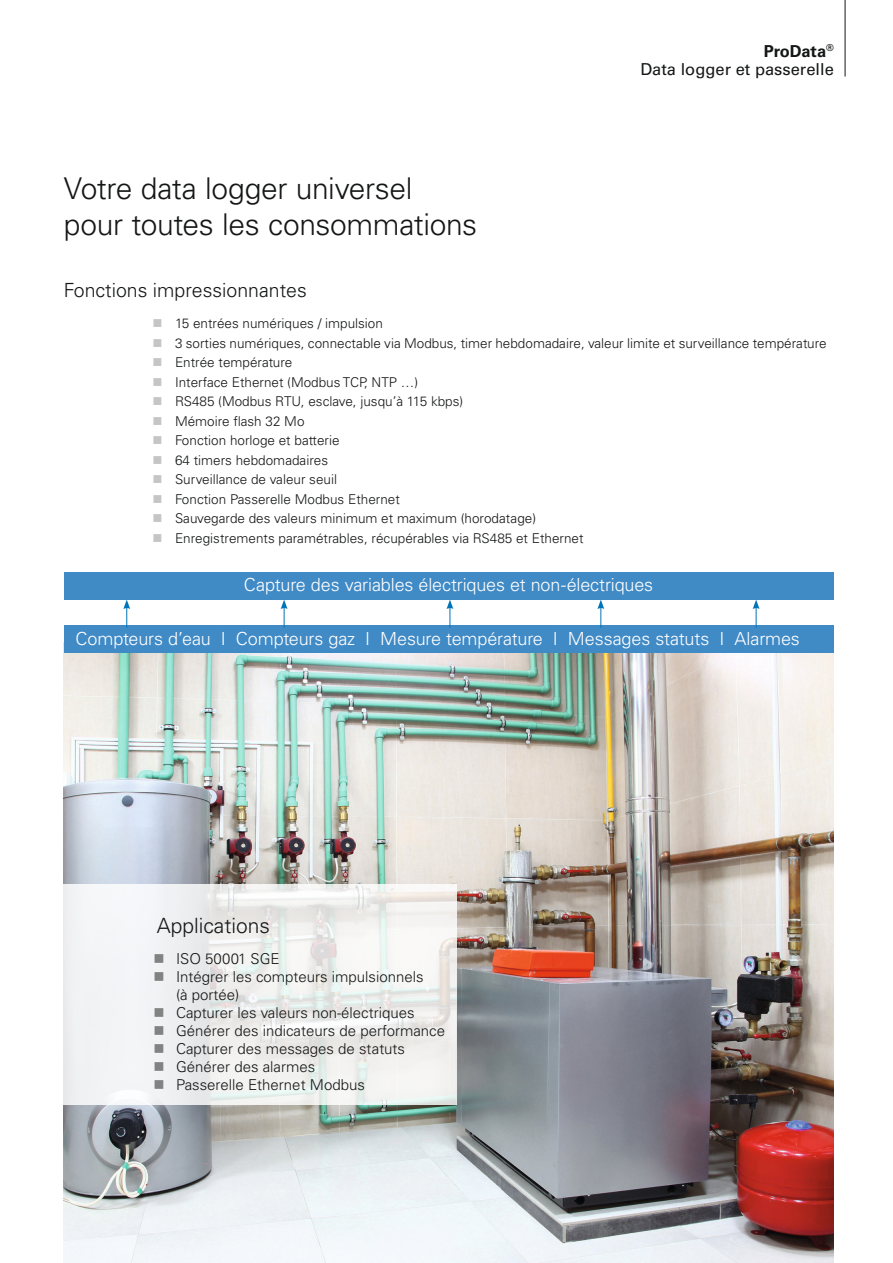
<style>
.page{position:relative;width:893px;height:1263px;background:#fff}
.page>*{position:absolute;margin:0;border:0;box-sizing:border-box;transform-origin:0 0}
.t1{font:300 30px/36px "Univers LT Std";letter-spacing:-.015em;color:#151616}
.t2{font:300 21px "Univers LT Std";color:#151616}
.t3{font:300 19.5px "Univers LT Std";color:#151616}
.t4{font:300 18px "Univers LT Std";letter-spacing:-.01em;color:#fff}
.t5{font:16.5px/18px "Univers LT Std";color:#151616;text-align:right}
.t6{font:300 15px/18px "Univers LT Std";color:#151616}
.t7{font:300 13.5px "Univers LT Std";color:#151616}
.s1{font-weight:700}
.s2{color:#c5c5c5}
.s3{color:#818281}
</style>
<div class="page">
<hr style="left:845px;top:0;width:1px;height:77px;background:#151616">
<img style="left:64px;top:653px;width:769px;height:610px">
<div style="left:64px;top:625px;width:769px;height:28px;background:#408ac6"></div>
<div style="left:64px;top:572px;width:769px;height:28px;background:#408ac6"></div>
<svg style="left:753px;top:600px;width:7px;height:28px"></svg>
<svg style="left:123px;top:600px;width:7px;height:28px"></svg>
<svg style="left:281px;top:600px;width:7px;height:28px"></svg>
<svg style="left:446px;top:600px;width:7px;height:28px"></svg>
<svg style="left:597px;top:600px;width:7px;height:28px"></svg>
<svg style="left:64px;top:884px;width:393px;height:220px;fill:#f1f2f2"></svg>
<h1 class="t1" style="left:64px;top:170px;width:415px">Votre data logger universel pour toutes les consommations</h1>
<h3 class="t3" style="left:64px;top:278px;width:245px">Fonctions impressionnantes</h3>
<p class="t5" style="left:640px;top:42px;width:195px"><span class="s1">ProData</span><sup>®<br></sup>Data logger et passerelle</p>
<p class="t7" style="left:153px;top:315px;width:232px"><span class="s2">■</span> 15 entrées numériques / impulsion</p>
<p class="t7" style="left:153px;top:335px;width:676px"><span class="s2">■</span> 3 sorties numériques, connectable via Modbus, timer hebdomadaire, valeur limite et surveillance température</p>
<p class="t7" style="left:153px;top:354px;width:141px"><span class="s2">■</span> Entrée température</p>
<p class="t7" style="left:153px;top:374px;width:267px"><span class="s2">■</span> Interface Ethernet (Modbus TCP, NTP …)</p>
<p class="t7" style="left:153px;top:393px;width:312px"><span class="s2">■</span> RS485 (Modbus RTU, esclave, jusqu’à 115 kbps)</p>
<p class="t7" style="left:153px;top:413px;width:154px"><span class="s2">■</span> Mémoire flash 32 Mo</p>
<p class="t7" style="left:153px;top:432px;width:189px"><span class="s2">■</span> Fonction horloge et batterie</p>
<p class="t7" style="left:153px;top:452px;width:177px"><span class="s2">■</span> 64 timers hebdomadaires</p>
<p class="t7" style="left:153px;top:471px;width:186px"><span class="s2">■</span> Surveillance de valeur seuil</p>
<p class="t7" style="left:153px;top:491px;width:249px"><span class="s2">■</span> Fonction Passerelle Modbus Ethernet</p>
<p class="t7" style="left:153px;top:510px;width:385px"><span class="s2">■</span> Sauvegarde des valeurs minimum et maximum (horodatage)</p>
<p class="t7" style="left:153px;top:530px;width:433px"><span class="s2">■</span> Enregistrements paramétrables, récupérables via RS485 et Ethernet</p>
<h3 class="t4" style="left:244px;top:573px;width:411px">Capture des variables électriques et non-électriques</h3>
<h3 class="t4" style="left:75px;top:627px;width:726px">Compteurs d’eau I Compteurs gaz I Mesure température I Messages statuts I Alarmes</h3>
<h2 class="t2" style="left:157px;top:913px;width:115px">Applications</h2>
<p class="t6" style="left:154px;top:950px;width:128px"><span class="s3">■</span> ISO 50001 SGE</p>
<p class="t6" style="left:176px;top:968px;width:249px;text-indent:-22px"><span class="s3">■</span> Intégrer les compteurs impulsionnels (à portée)</p>
<p class="t6" style="left:154px;top:1004px;width:263px"><span class="s3">■</span> Capturer les valeurs non-électriques</p>
<p class="t6" style="left:154px;top:1022px;width:293px"><span class="s3">■</span> Générer des indicateurs de performance</p>
<p class="t6" style="left:154px;top:1040px;width:253px"><span class="s3">■</span> Capturer des messages de statuts</p>
<p class="t6" style="left:154px;top:1058px;width:163px"><span class="s3">■</span> Générer des alarmes</p>
<p class="t6" style="left:154px;top:1076px;width:213px"><span class="s3">■</span> Passerelle Ethernet Modbus</p>
</div>
